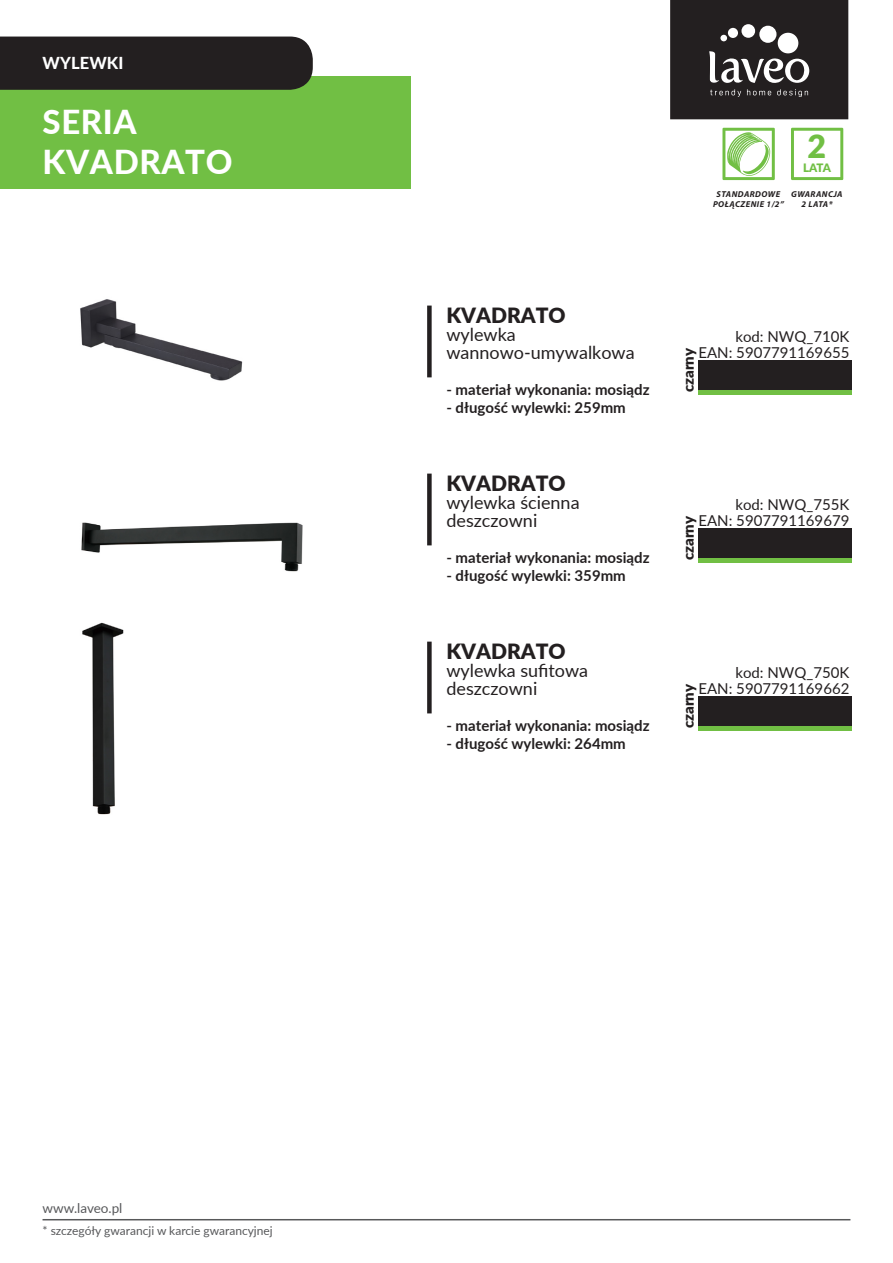
<style>
.page{position:relative;width:893px;height:1263px;background:#fff}
.page>*{position:absolute;margin:0;border:0;box-sizing:border-box;transform-origin:0 0}
.t1{font:800 33px/39.6px "Lato";letter-spacing:.02em;color:#fff}
.t2{font:900 32.1px "Lato";color:#71bf44}
.t3{font:900 21px "Lato";color:#231f20}
.t4{font:18px/18px "Lato";color:#231f20}
.t5{font:800 16.5px "Lato";letter-spacing:.005em;color:#fff}
.t6{font:700 15px "Lato";color:#231f20}
.t7{font:15px/16.5px "Lato";color:#231f20;text-align:right}
.t8{font:900 15px "Lato";color:#231f20}
.t9{font:13.5px "Lato";color:#57585a}
.t10{font:12px "Lato";color:#57585a}
.t11{font:900 11.55px "Lato";color:#71bf44}
.t12{font:italic 700 8.55px/10.4px "Myriad Pro";letter-spacing:.055em;color:#231f20;text-align:center}
</style>
<div class="page">
<img style="left:80px;top:299px;width:163px;height:82px">
<hr style="left:43px;top:1219px;width:807px;height:1px;background:#57585a">
<svg style="left:670px;top:0;width:178px;height:119px;background:#383435"></svg>
<div style="left:0;top:76px;width:411px;height:113px;background:#71bf44"></div>
<div style="left:0;top:37px;width:313px;height:53px;background:#231f20"></div>
<div style="left:698px;top:360px;width:153px;height:30px;background:#231f20"></div>
<hr style="left:698px;top:390px;width:153px;height:4px;background:#71bf44">
<div style="left:698px;top:528px;width:153px;height:30px;background:#231f20"></div>
<hr style="left:698px;top:558px;width:153px;height:4px;background:#71bf44">
<div style="left:698px;top:696px;width:153px;height:30px;background:#231f20"></div>
<hr style="left:698px;top:726px;width:153px;height:4px;background:#71bf44">
<img style="left:81px;top:522px;width:222px;height:50px">
<img style="left:82px;top:622px;width:42px;height:193px">
<div style="left:427px;top:306px;width:5px;height:71px;background:#231f20"></div>
<div style="left:427px;top:474px;width:5px;height:71px;background:#231f20"></div>
<div style="left:427px;top:642px;width:5px;height:71px;background:#231f20"></div>
<svg style="left:791px;top:128px;width:52px;height:52px"></svg>
<svg style="left:722px;top:128px;width:53px;height:52px"></svg>
<p class="t5" style="left:43px;top:51px;width:82px">WYLEWKI</p>
<h1 class="t1" style="left:43px;top:101px;width:192px">SERIA<br>KVADRATO</h1>
<h2 class="t2" style="left:808px;top:122px;width:20px">2</h2>
<p class="t11" style="left:803px;top:159px;width:29px">LATA</p>
<p class="t12" style="left:791px;top:188px;width:53px">GWARANCJA<br>2 LATA*</p>
<p class="t12" style="left:713px;top:188px;width:72px">STANDARDOWE<br>POŁĄCZENIE 1/2”</p>
<h3 class="t3" style="left:446px;top:300px;width:121px">KVADRATO</h3>
<p class="t4" style="left:446px;top:325px;width:190px">wylewka wannowo-umywalkowa</p>
<p class="t6" style="left:446px;top:379px;width:205px">- materiał wykonania: mosiądz</p>
<p class="t6" style="left:446px;top:397px;width:181px">- długość wylewki: 259mm</p>
<h3 class="t3" style="left:446px;top:468px;width:121px">KVADRATO</h3>
<p class="t4" style="left:446px;top:493px;width:135px">wylewka ścienna deszczowni</p>
<p class="t6" style="left:446px;top:547px;width:205px">- materiał wykonania: mosiądz</p>
<p class="t6" style="left:446px;top:565px;width:181px">- długość wylewki: 359mm</p>
<h3 class="t3" style="left:446px;top:636px;width:121px">KVADRATO</h3>
<p class="t4" style="left:446px;top:661px;width:143px">wylewka sufitowa deszczowni</p>
<p class="t6" style="left:446px;top:715px;width:205px">- materiał wykonania: mosiądz</p>
<p class="t6" style="left:446px;top:733px;width:181px">- długość wylewki: 264mm</p>
<p class="t7" style="left:698px;top:327px;width:152px">kod: NWQ_710K<br>EAN: 5907791169655</p>
<p class="t8" style="left:677px;top:392px;width:46px;rotate:-90deg">czarny</p>
<p class="t7" style="left:698px;top:495px;width:152px">kod: NWQ_755K<br>EAN: 5907791169679</p>
<p class="t8" style="left:677px;top:560px;width:46px;rotate:-90deg">czarny</p>
<p class="t7" style="left:698px;top:663px;width:152px">kod: NWQ_750K<br>EAN: 5907791169662</p>
<p class="t8" style="left:677px;top:728px;width:46px;rotate:-90deg">czarny</p>
<p class="t9" style="left:43px;top:1198px;width:81px">www.laveo.pl</p>
<p class="t10" style="left:43px;top:1222px;width:232px">* szczegóły gwarancji w karcie gwarancyjnej</p>
</div>
